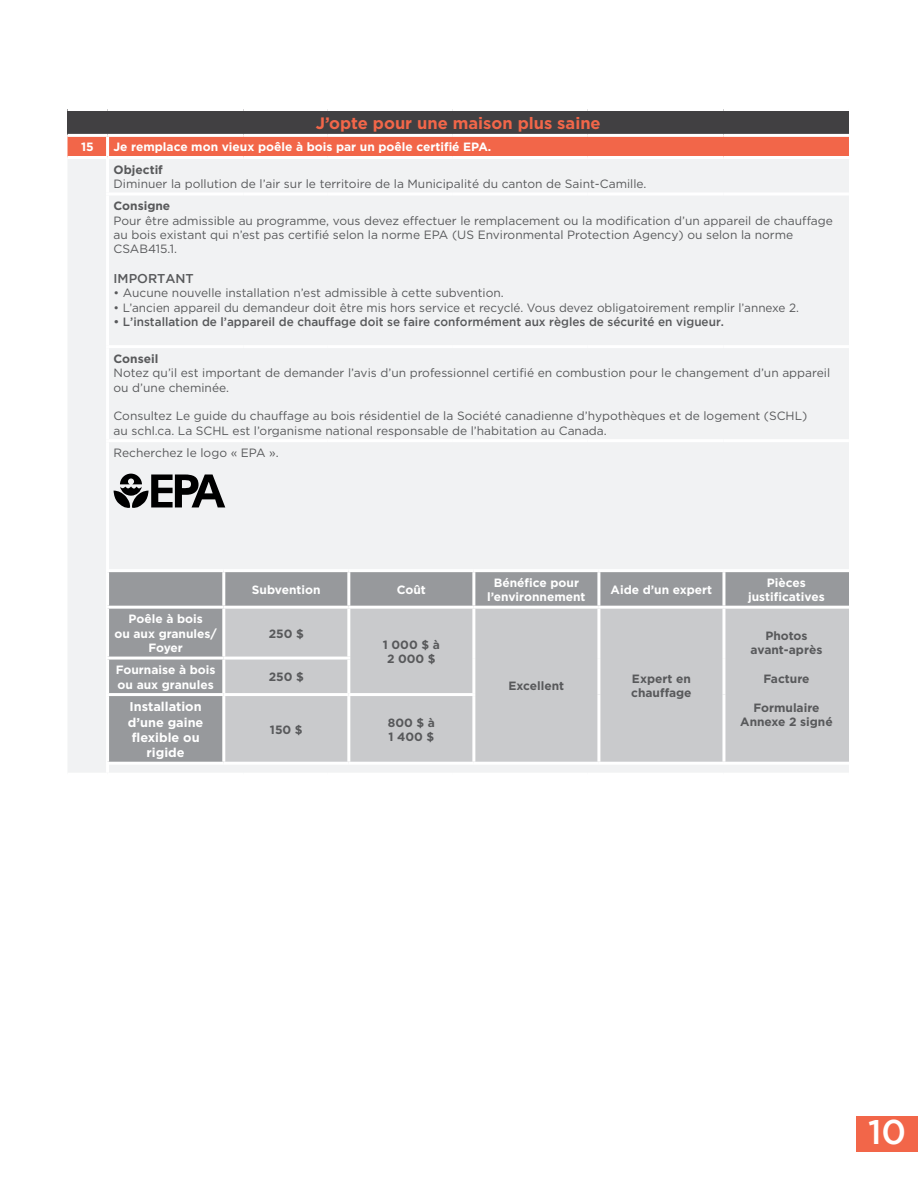
<style>
.page{position:relative;width:918px;height:1188px;background:#fff}
.page>*{position:absolute;margin:0;border:0;box-sizing:border-box;transform-origin:0 0}
.t1{font:500 34.2px "Gotham";color:#fff}
.t2{font:700 16.5px "Gotham HTF";color:#f26649}
.t3{font:700 12.75px/15.3px "Gotham HTF";color:#fff;text-align:center}
.t4{font:500 12.75px "Gotham";color:#58595b}
.t5{font:12px/14.4px "Gotham HTF";color:#58595b}
.t6{font:700 12px/14.4px "Gotham HTF";color:#fff;text-align:center}
.t7{font:700 12px/14.4px "Gotham HTF";color:#58595b;text-align:center}
.t8{font:500 12px "Gotham";color:#58595b}
</style>
<div class="page">
<div style="left:856px;top:1116px;width:62px;height:36px;background:#f26649"></div>
<div style="left:68px;top:110px;width:781px;height:25px;background:#414042"></div>
<div style="left:68px;top:137px;width:781px;height:19px;background:#f26649"></div>
<div style="left:68px;top:159px;width:781px;height:614px;background:#f1f2f3"></div>
<hr style="left:68px;top:108px;width:40px;height:3px;background:#fff">
<hr style="left:108px;top:108px;width:135px;height:3px;background:#fff">
<hr style="left:243px;top:108px;width:85px;height:3px;background:#fff">
<hr style="left:328px;top:108px;width:124px;height:3px;background:#fff">
<hr style="left:452px;top:108px;width:136px;height:3px;background:#fff">
<hr style="left:588px;top:108px;width:136px;height:3px;background:#fff">
<hr style="left:724px;top:108px;width:125px;height:3px;background:#fff">
<hr style="left:68px;top:134px;width:40px;height:3px;background:#fff">
<hr style="left:108px;top:134px;width:135px;height:3px;background:#fff">
<hr style="left:243px;top:134px;width:85px;height:3px;background:#fff">
<hr style="left:328px;top:134px;width:124px;height:3px;background:#fff">
<hr style="left:452px;top:134px;width:136px;height:3px;background:#fff">
<hr style="left:588px;top:134px;width:136px;height:3px;background:#fff">
<hr style="left:724px;top:134px;width:125px;height:3px;background:#fff">
<hr style="left:106px;top:193px;width:137px;height:3px;background:#fff">
<hr style="left:243px;top:193px;width:85px;height:3px;background:#fff">
<hr style="left:328px;top:193px;width:124px;height:3px;background:#fff">
<hr style="left:452px;top:193px;width:136px;height:3px;background:#fff">
<hr style="left:588px;top:193px;width:136px;height:3px;background:#fff">
<hr style="left:724px;top:193px;width:125px;height:3px;background:#fff">
<hr style="left:106px;top:345px;width:137px;height:3px;background:#fff">
<hr style="left:243px;top:345px;width:85px;height:3px;background:#fff">
<hr style="left:328px;top:345px;width:124px;height:3px;background:#fff">
<hr style="left:452px;top:345px;width:136px;height:3px;background:#fff">
<hr style="left:588px;top:345px;width:136px;height:3px;background:#fff">
<hr style="left:724px;top:345px;width:125px;height:3px;background:#fff">
<hr style="left:106px;top:439px;width:137px;height:3px;background:#fff">
<hr style="left:243px;top:439px;width:85px;height:3px;background:#fff">
<hr style="left:328px;top:439px;width:124px;height:3px;background:#fff">
<hr style="left:452px;top:439px;width:136px;height:3px;background:#fff">
<hr style="left:588px;top:439px;width:136px;height:3px;background:#fff">
<hr style="left:724px;top:439px;width:125px;height:3px;background:#fff">
<hr style="left:106px;top:159px;width:3px;height:34px;background:#fff">
<hr style="left:106px;top:196px;width:3px;height:149px;background:#fff">
<hr style="left:106px;top:348px;width:3px;height:91px;background:#fff">
<hr style="left:106px;top:442px;width:3px;height:331px;background:#fff">
<hr style="left:106px;top:137px;width:3px;height:19px;background:#fff">
<svg style="left:114px;top:474px;width:111px;height:35px"></svg>
<div style="left:109px;top:572px;width:740px;height:190px;background:#97999c"></div>
<div style="left:225px;top:609px;width:624px;height:153px;background:#c9cacc"></div>
<hr style="left:106px;top:569px;width:118px;height:3px;background:#fff">
<hr style="left:224px;top:569px;width:125px;height:3px;background:#fff">
<hr style="left:349px;top:569px;width:125px;height:3px;background:#fff">
<hr style="left:347px;top:572px;width:3px;height:34px;background:#fff">
<hr style="left:474px;top:569px;width:125px;height:3px;background:#fff">
<hr style="left:472px;top:572px;width:3px;height:34px;background:#fff">
<hr style="left:599px;top:569px;width:125px;height:3px;background:#fff">
<hr style="left:597px;top:572px;width:3px;height:34px;background:#fff">
<hr style="left:724px;top:569px;width:125px;height:3px;background:#fff">
<hr style="left:722px;top:572px;width:3px;height:34px;background:#fff">
<hr style="left:106px;top:606px;width:118px;height:3px;background:#fff">
<hr style="left:224px;top:606px;width:125px;height:3px;background:#fff">
<hr style="left:349px;top:606px;width:125px;height:3px;background:#fff">
<hr style="left:347px;top:609px;width:3px;height:48px;background:#fff">
<hr style="left:474px;top:606px;width:125px;height:3px;background:#fff">
<hr style="left:472px;top:609px;width:3px;height:49px;background:#fff">
<hr style="left:599px;top:606px;width:125px;height:3px;background:#fff">
<hr style="left:597px;top:609px;width:3px;height:49px;background:#fff">
<hr style="left:724px;top:606px;width:125px;height:3px;background:#fff">
<hr style="left:722px;top:609px;width:3px;height:49px;background:#fff">
<hr style="left:106px;top:657px;width:118px;height:3px;background:#fff">
<hr style="left:224px;top:657px;width:126px;height:3px;background:#fff">
<hr style="left:222px;top:660px;width:3px;height:33px;background:#fff">
<hr style="left:347px;top:660px;width:3px;height:33px;background:#fff">
<hr style="left:472px;top:658px;width:3px;height:35px;background:#fff">
<hr style="left:597px;top:658px;width:3px;height:37px;background:#fff">
<hr style="left:722px;top:658px;width:3px;height:37px;background:#fff">
<hr style="left:106px;top:693px;width:118px;height:3px;background:#fff">
<hr style="left:224px;top:693px;width:125px;height:3px;background:#fff">
<hr style="left:222px;top:696px;width:3px;height:66px;background:#fff">
<hr style="left:349px;top:693px;width:126px;height:3px;background:#fff">
<hr style="left:347px;top:696px;width:3px;height:66px;background:#fff">
<hr style="left:472px;top:696px;width:3px;height:66px;background:#fff">
<hr style="left:597px;top:695px;width:3px;height:67px;background:#fff">
<hr style="left:722px;top:695px;width:3px;height:67px;background:#fff">
<hr style="left:106px;top:762px;width:118px;height:3px;background:#fff">
<hr style="left:224px;top:762px;width:125px;height:3px;background:#fff">
<hr style="left:349px;top:762px;width:125px;height:3px;background:#fff">
<hr style="left:474px;top:762px;width:125px;height:3px;background:#fff">
<hr style="left:599px;top:762px;width:125px;height:3px;background:#fff">
<hr style="left:724px;top:762px;width:125px;height:3px;background:#fff">
<hr style="left:222px;top:572px;width:3px;height:34px;background:#fff">
<hr style="left:222px;top:609px;width:3px;height:48px;background:#fff">
<h2 class="t2" style="left:316px;top:114px;width:287px">J’opte pour une maison plus saine</h2>
<p class="t6" style="left:81px;top:140px;width:14px">15</p>
<p class="t6" style="left:114px;top:140px;width:379px">Je remplace mon vieux poêle à bois par un poêle certifié EPA.</p>
<p class="t7" style="left:114px;top:162px;width:51px">Objectif</p>
<p class="t5" style="left:114px;top:176px;width:534px">Diminuer la pollution de l’air sur le territoire de la Municipalité du canton de Saint-Camille.</p>
<p class="t7" style="left:114px;top:198px;width:58px">Consigne</p>
<p class="t5" style="left:114px;top:213px;width:721px">Pour être admissible au programme, vous devez effectuer le remplacement ou la modification d’un appareil de chauffage au bois existant qui n’est pas certifié selon la norme EPA (US Environmental Protection Agency) ou selon la norme<br>CSAB415.1.</p>
<p class="t4" style="left:114px;top:271px;width:82px">IMPORTANT</p>
<p class="t5" style="left:114px;top:286px;width:392px">• Aucune nouvelle installation n’est admissible à cette subvention.</p>
<p class="t5" style="left:114px;top:300px;width:687px">• L’ancien appareil du demandeur doit être mis hors service et recyclé. Vous devez obligatoirement remplir l’annexe 2.</p>
<p class="t8" style="left:114px;top:315px;width:612px">• L’installation de l’appareil de chauffage doit se faire conformément aux règles de sécurité en vigueur.</p>
<p class="t7" style="left:114px;top:351px;width:46px">Conseil</p>
<p class="t5" style="left:114px;top:365px;width:718px">Notez qu’il est important de demander l’avis d’un professionnel certifié en combustion pour le changement d’un appareil ou d’une cheminée.</p>
<p class="t5" style="left:114px;top:409px;width:695px">Consultez Le guide du chauffage au bois résidentiel de la Société canadienne d’hypothèques et de logement (SCHL) au schl.ca. La SCHL est l’organisme national responsable de l’habitation au Canada.</p>
<p class="t5" style="left:114px;top:445px;width:167px">Recherchez le logo « EPA ».</p>
<p class="t6" style="left:252px;top:582px;width:70px">Subvention</p>
<p class="t6" style="left:397px;top:582px;width:31px">Coût</p>
<p class="t6" style="left:487px;top:575px;width:100px">Bénéfice pour l’environnement</p>
<p class="t6" style="left:611px;top:582px;width:103px">Aide d’un expert</p>
<p class="t6" style="left:748px;top:575px;width:78px">Pièces justificatives</p>
<p class="t6" style="left:114px;top:612px;width:104px">Poêle à bois<br>ou aux granules/<br>Foyer</p>
<p class="t7" style="left:269px;top:626px;width:37px">250 $</p>
<p class="t7" style="left:383px;top:637px;width:58px">1 000 $ à<br>2 000 $</p>
<p class="t6" style="left:116px;top:662px;width:101px;text-align:left">Fournaise à bois ou aux granules</p>
<p class="t7" style="left:269px;top:670px;width:37px">250 $</p>
<p class="t3" style="left:128px;top:699px;width:77px">Installation d’une gaine flexible ou rigide</p>
<p class="t7" style="left:270px;top:722px;width:34px">150 $</p>
<p class="t7" style="left:388px;top:715px;width:49px;text-align:left">800 $ à<br>1 400 $</p>
<p class="t7" style="left:509px;top:678px;width:57px">Excellent</p>
<p class="t7" style="left:631px;top:671px;width:62px;text-align:left">Expert en chauffage</p>
<p class="t7" style="left:751px;top:628px;width:73px">Photos avant-après</p>
<p class="t7" style="left:763px;top:671px;width:48px">Facture</p>
<p class="t7" style="left:740px;top:700px;width:94px">Formulaire<br>Annexe 2 signé</p>
<h1 class="t1" style="left:868px;top:1113px;width:40px">10</h1>
</div>
